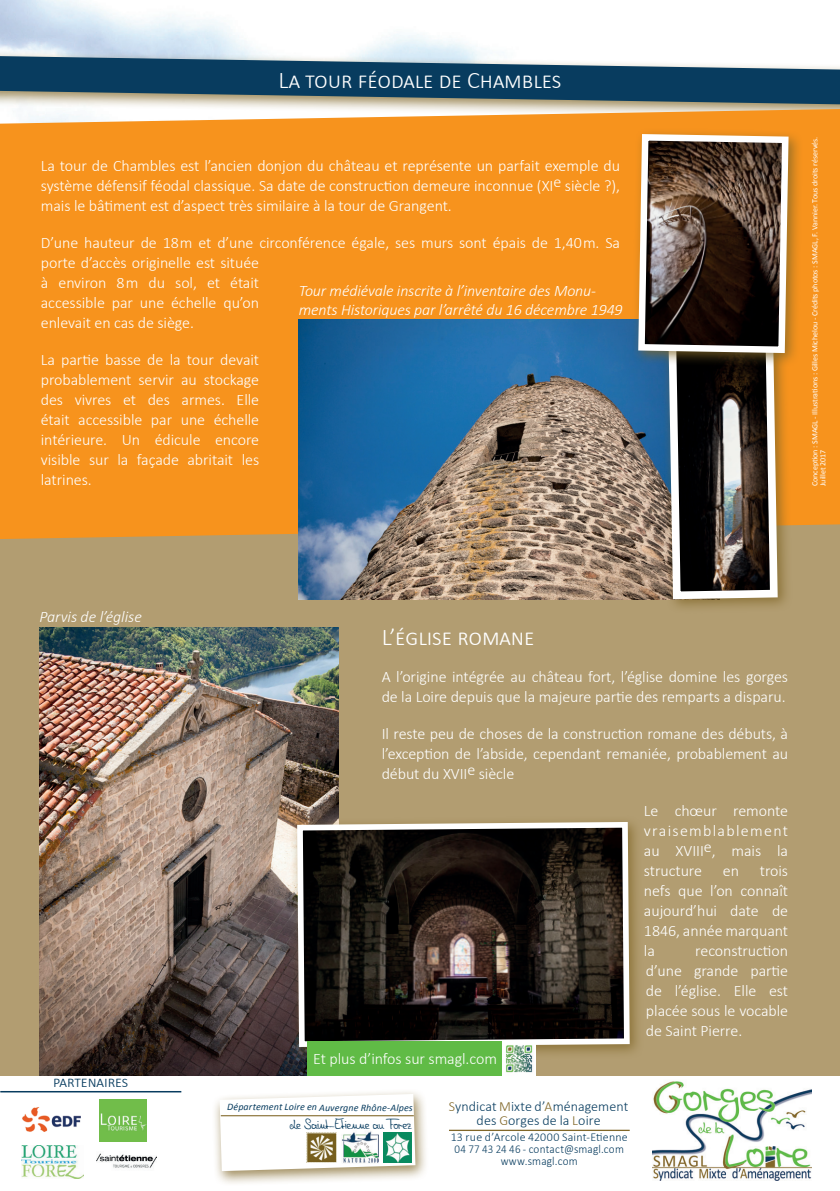
<style>
.page{position:relative;width:840px;height:1191px;background:#fff}
.page>*{position:absolute;margin:0;border:0;box-sizing:border-box;transform-origin:0 0}
.t1{font:300 24px "Calibri";letter-spacing:-.005em;color:#fff}
.t2{font:300 16px/20px "Calibri";letter-spacing:-.005em;color:#fff;text-align:justify}
.t3{font:italic 300 16px/19.2px "Calibri";letter-spacing:-.01em;color:#fff}
.t4{font:300 16px "Calibri";letter-spacing:-.005em;color:#083c5f}
.t5{font:15px "Denise";letter-spacing:.01em;color:#083c5f}
.t6{font:300 14px "Calibri";letter-spacing:.01em;color:#083c5f}
.t7{font:300 12px/12px "Calibri";letter-spacing:.02em;color:#083c5f;text-align:center}
.t8{font:italic 10px "Calibri";color:#083c5f}
.t9{font:8px/8px "Calibri";letter-spacing:-.005em;color:#fff}
.s1{color:#816728}
</style>
<div class="page">
<div style="left:0;top:501px;width:839px;height:574px;background:#b29d71"></div>
<div style="left:0;top:47px;width:839px;height:77px;background:#816728;opacity:.75"></div>
<svg style="left:0;top:56px;width:839px;height:48px;background:#42677c"></svg>
<div style="left:0;top:109px;width:839px;height:430px;background:#f7931d"></div>
<img style="left:39px;top:628px;width:299px;height:447px">
<img style="left:299px;top:319px;width:335px;height:280px">
<div style="left:661px;top:330px;width:131px;height:283px;background:#816728;opacity:.75"></div>
<div style="left:631px;top:128px;width:172px;height:239px;background:#816728;opacity:.75"></div>
<img style="left:634px;top:131px;width:157px;height:472px">
<div style="left:290px;top:815px;width:354px;height:247px;background:#816728;opacity:.75"></div>
<svg style="left:294px;top:819px;width:338px;height:230px;background:#352e29"></svg>
<div style="left:307px;top:1041px;width:195px;height:34px;background:#60bb46"></div>
<img style="left:502px;top:1041px;width:33px;height:34px">
<img style="left:652px;top:1081px;width:159px;height:99px">
<hr style="left:0;top:1091px;width:181px;height:1px;background:#083c5f">
<hr style="left:448px;top:1129px;width:181px;height:2px;background:#816728">
<div style="left:212px;top:1088px;width:216px;height:98px;background:#816728;opacity:.75"></div>
<svg style="left:219px;top:1094px;width:196px;height:77px"></svg>
<img style="left:341px;top:1130px;width:37px;height:34px">
<img style="left:306px;top:1132px;width:30px;height:30px">
<hr style="left:221px;top:1115px;width:192px;height:1px;background:#816728">
<img style="left:383px;top:1132px;width:28px;height:30px">
<img style="left:22px;top:1107px;width:58px;height:25px">
<img style="left:22px;top:1145px;width:62px;height:33px">
<img style="left:99px;top:1099px;width:47px;height:42px">
<img style="left:96px;top:1153px;width:61px;height:15px">
<h1 class="t1" style="left:278px;top:65px;width:284px">La tour féodale de Chambles</h1>
<p class="t2" style="left:41px;top:155px;width:580px">La tour de Chambles est l’ancien donjon du château et représente un parfait exemple du système défensif féodal classique. Sa date de construction demeure inconnue (XIe siècle ?), mais le bâtiment est d’aspect très similaire à la tour de Grangent.</p>
<p class="t2" style="left:41px;top:232px;width:580px;text-align:left">D’une hauteur de 18m et d’une circonférence égale, ses murs sont épais de 1,40m. Sa porte d’accès originelle est située<br>à environ 8m du sol, et était<br>accessible par une échelle qu’on<br>enlevait en cas de siège.</p>
<p class="t2" style="left:41px;top:349px;width:220px">La partie basse de la tour devait probablement servir au stockage des vivres et des armes. Elle était accessible par une échelle intérieure. Un édicule encore visible sur la façade abritait les latrines.</p>
<p class="t3" style="left:299px;top:281px;width:325px">Tour médiévale inscrite à l’inventaire des Monu&shy;ments Historiques par l’arrêté du 16 décembre 1949</p>
<p class="t9" style="left:810px;top:486px;width:351px;rotate:-90deg">Conception : SMAGL - Illustrations : Gilles Michelou - Crédits photos : SMAGL, F. Vannier. Tous droits réservés.<br>Juillet 2017</p>
<p class="t3" style="left:39px;top:607px;width:104px">Parvis de l’église</p>
<p class="t4" style="left:53px;top:1071px;width:77px">partenaires</p>
<h1 class="t1" style="left:381px;top:622px;width:154px">L’église romane</h1>
<p class="t2" style="left:381px;top:667px;width:408px">A l’origine intégrée au château fort, l’église domine les gorges de la Loire depuis que la majeure partie des remparts a disparu.</p>
<p class="t2" style="left:381px;top:724px;width:408px">Il reste peu de choses de la construction romane des débuts, à l’exception de l’abside, cependant remaniée, probablement au début du XVIIe siècle</p>
<p class="t2" style="left:643px;top:801px;width:146px">Le chœur remonte vraisemblablement au XVIIIe, mais la structure</p>
<p class="t2" style="left:643px;top:861px;width:146px;text-indent:116px">trois nefs que l’on connaît aujourd’hui date de 1846, année marquant la</p>
<p class="t2" style="left:722px;top:861px;width:18px">en</p>
<p class="t2" style="left:645px;top:941px;width:144px;text-indent:49px">reconstruction d’une grande partie de l’église. Elle est placée sous le vocable de Saint Pierre.</p>
<p class="t2" style="left:313px;top:1049px;width:185px">Et plus d’infos sur smagl.com</p>
<p class="t6" style="left:448px;top:1098px;width:181px"><span class="s1">S</span>yndicat <span class="s1">M</span>ixte d’<span class="s1">A</span>ménagement</p>
<p class="t8" style="left:227px;top:1100px;width:187px">Département Loire en Auvergne Rhône-Alpes</p>
<p class="t5" style="left:289px;top:1115px;width:124px">de Saint-Etienne au Forez</p>
<p class="t6" style="left:476px;top:1112px;width:125px">des <span class="s1">G</span>orges de la <span class="s1">L</span>oire</p>
<p class="t7" style="left:450px;top:1130px;width:178px">13 rue d’Arcole 42000 Saint-Etienne<br>04 77 43 24 46 - contact@smagl.com www.smagl.com</p>
</div>
